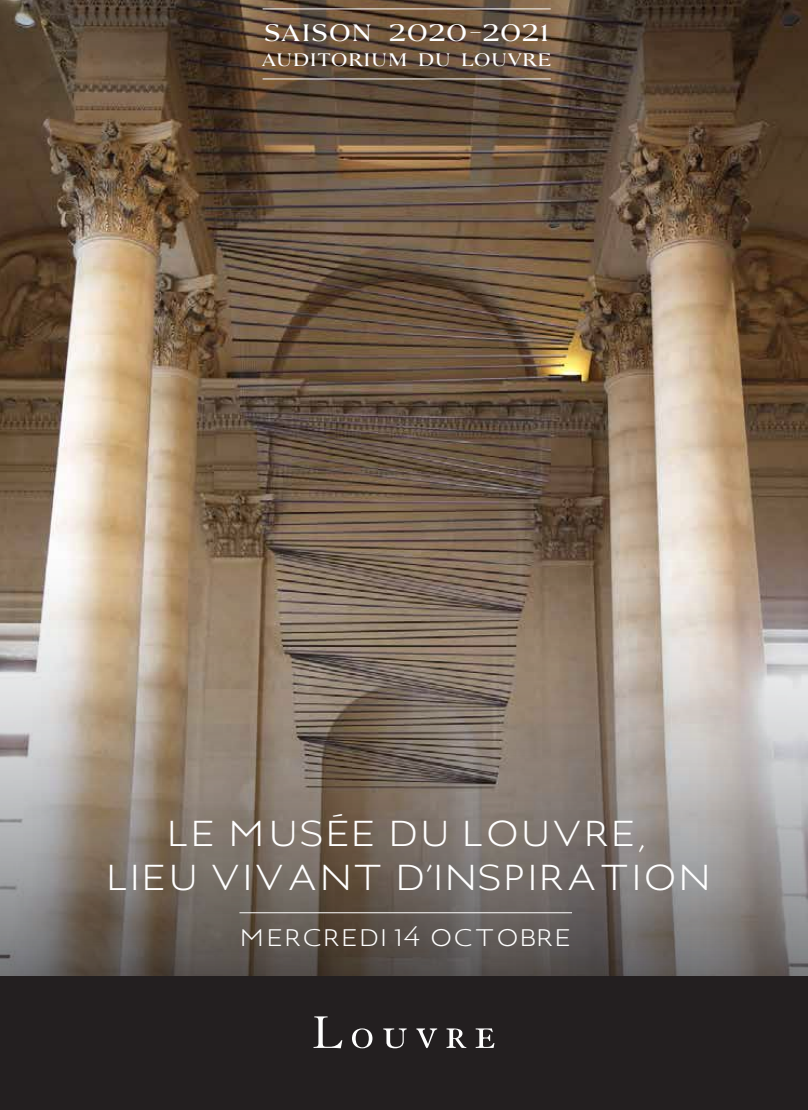
<style>
.page{position:relative;width:808px;height:1110px;background:#fff}
.page>*{position:absolute;margin:0;border:0;box-sizing:border-box;transform-origin:0 0}
.t1{font:36px/43.5px "Louvre Sans";color:#fff;text-align:center}
.t2{font:24px "Louvre Sans";color:#fff}
.t3{font:23.7px "Louvre Serif Med SC950";letter-spacing:.005em;color:#fff}
.t4{font:18px "Louvre Serif Med SC950";color:#fff}
</style>
<div class="page">
<img style="left:0;top:276px;width:808px;height:268px">
<img style="left:0;top:0;width:808px;height:276px">
<img style="left:0;top:544px;width:808px;height:433px">
<hr style="left:263px;top:79px;width:288px;height:1px;background:#fff">
<hr style="left:263px;top:9px;width:288px;height:1px;background:#fff">
<hr style="left:239px;top:912px;width:333px;height:1px;background:#fff">
<div style="left:0;top:977px;width:808px;height:133px;background:#231f20"></div>
<svg style="left:313px;top:1016px;width:29px;height:32px"></svg>
<svg style="left:352px;top:1028px;width:20px;height:20px"></svg>
<svg style="left:383px;top:1028px;width:24px;height:20px"></svg>
<svg style="left:416px;top:1028px;width:21px;height:20px"></svg>
<svg style="left:446px;top:1028px;width:20px;height:20px"></svg>
<svg style="left:476px;top:1028px;width:18px;height:20px"></svg>
<p class="t3" style="left:264px;top:17px;width:287px">SAISON 2020-2021</p>
<p class="t4" style="left:261px;top:48px;width:292px">AUDITORIUM DU LOUVRE</p>
<p class="t1" style="left:106px;top:812px;width:606px">LE MUSÉE DU LOUVRE,<br>LIEU VIVANT D’INSPIRATION</p>
<p class="t2" style="left:239px;top:924px;width:213px">M ERCREDI 14 OCTO</p>
<p class="t2" style="left:519px;top:924px;width:33px">BRE</p>
</div>
